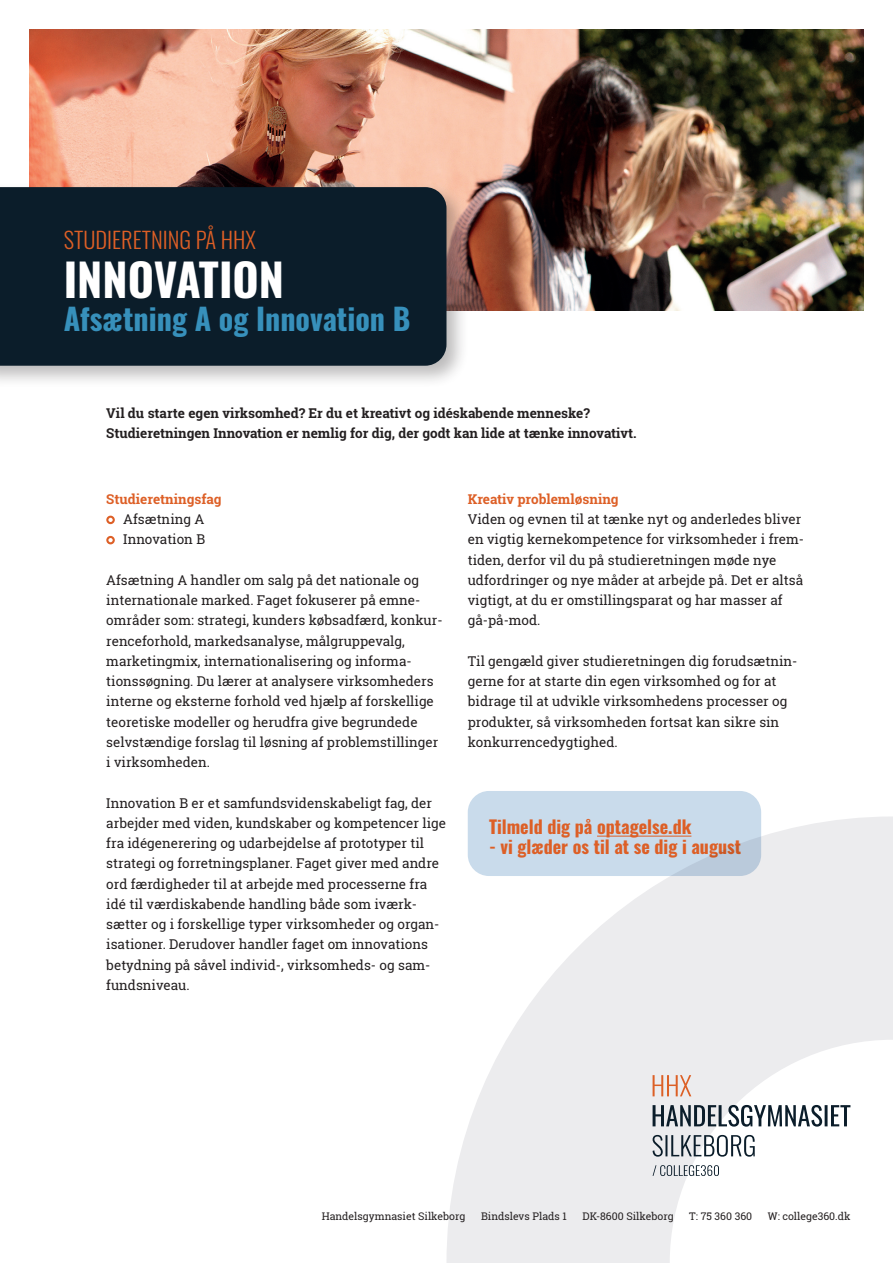
<style>
.page{position:relative;width:893px;height:1263px;background:#fff}
.page>*{position:absolute;margin:0;border:0;box-sizing:border-box;transform-origin:0 0}
.t1{font:700 45px "Oswald";color:#fff}
.t2{font:700 30px "Oswald";color:#3790bb}
.t3{font:300 22.5px "Oswald";color:#dd5f26}
.t4{font:700 18px "Oswald";color:#dd5f26}
.t5{font:13.5px/20.2px "Roboto Slab";color:#231f20}
.t6{font:700 13.5px/20.2px "Roboto Slab";color:#231f20}
.t7{font:700 13.5px "Roboto Slab";color:#dd5f26}
.t8{font:10.5px "Roboto Slab";color:#231f20}
</style>
<div class="page">
<svg style="left:447px;top:816px;width:446px;height:447px;fill:#ececee"></svg>
<svg style="left:653px;top:1165px;width:66px;height:11px"></svg>
<svg style="left:653px;top:1135px;width:102px;height:22px"></svg>
<svg style="left:653px;top:1105px;width:197px;height:22px"></svg>
<svg style="left:653px;top:1075px;width:38px;height:21px"></svg>
<svg style="left:106px;top:516px;width:9px;height:8px"></svg>
<svg style="left:106px;top:536px;width:9px;height:8px"></svg>
<img style="left:30px;top:30px;width:833px;height:280px">
<div style="left:0;top:182px;width:470px;height:207px;background:#231f20;opacity:.3"></div>
<div style="left:0;top:187px;width:446px;height:179px;background:#0b1d2a"></div>
<div style="left:468px;top:791px;width:293px;height:85px;background:#c9dbeb;border-radius:21px"></div>
<hr style="left:597px;top:836px;width:94px;height:1px;background:#dd5f26">
<h3 class="t3" style="left:64px;top:219px;width:194px">STUDIERETNING PÅ HHX</h3>
<h1 class="t1" style="left:64px;top:256px;width:222px">INNOVATION</h1>
<h2 class="t2" style="left:64px;top:303px;width:348px">Afsætning A og Innovation B</h2>
<p class="t6" style="left:106px;top:403px;width:532px">Vil du starte egen virksomhed? Er du et kreativt og idéskabende menneske?<br>Studieretningen Innovation er nemlig for dig, der godt kan lide at tænke innovativt.</p>
<p class="t7" style="left:106px;top:490px;width:117px">Studieretningsfag</p>
<p class="t5" style="left:123px;top:509px;width:83px">Afsætning A<br>Innovation B</p>
<p class="t5" style="left:106px;top:570px;width:338px">Afsætning A handler om salg på det nationale og internationale marked. Faget fokuserer på emne&shy;områder som: strategi, kunders købsadfærd, konkur&shy;renceforhold, markedsanalyse, målgruppevalg, marketingmix, internationalisering og informa&shy;tionssøgning. Du lærer at analysere virksomheders interne og eksterne forhold ved hjælp af forskellige teoretiske modeller og herudfra give begrundede selvstændige forslag til løsning af problemstillinger i virksomheden.</p>
<p class="t5" style="left:106px;top:792px;width:341px">Innovation B er et samfundsvidenskabeligt fag, der arbejder med viden, kundskaber og kompetencer lige fra idégenerering og udarbejdelse af prototyper til strategi og forretningsplaner. Faget giver med andre ord færdigheder til at arbejde med processerne fra idé til værdiskabende handling både som iværk&shy;sætter og i forskellige typer virksomheder og organ&shy;isationer. Derudover handler faget om innovations betydning på såvel individ-, virksomheds- og sam&shy;fundsniveau.</p>
<p class="t7" style="left:468px;top:490px;width:152px">Kreativ problemløsning</p>
<p class="t5" style="left:468px;top:509px;width:338px">Viden og evnen til at tænke nyt og anderledes bliver en vigtig kernekompetence for virksomheder i frem&shy;tiden, derfor vil du på studieretningen møde nye udfordringer og nye måder at arbejde på. Det er altså vigtigt, at du er omstillingsparat og har masser af gå-på-mod.</p>
<p class="t5" style="left:468px;top:651px;width:331px">Til gengæld giver studieretningen dig forudsætnin&shy;gerne for at starte din egen virksomhed og for at bidrage til at udvikle virksomhedens processer og produkter, så virksomheden fortsat kan sikre sin konkurrencedygtighed.</p>
<h3 class="t4" style="left:489px;top:817px;width:204px">Tilmeld dig på optagelse.dk</h3>
<h3 class="t4" style="left:489px;top:837px;width:254px">- vi glæder os til at se dig i august</h3>
<p class="t8" style="left:322px;top:1209px;width:145px">Handelsgymnasiet Silkeborg</p>
<p class="t8" style="left:481px;top:1209px;width:87px">Bindslevs Plads 1</p>
<p class="t8" style="left:582px;top:1209px;width:93px">DK-8600 Silkeborg</p>
<p class="t8" style="left:689px;top:1209px;width:64px">T: 75 360 360</p>
<p class="t8" style="left:768px;top:1209px;width:84px">W: college360.dk</p>
</div>
